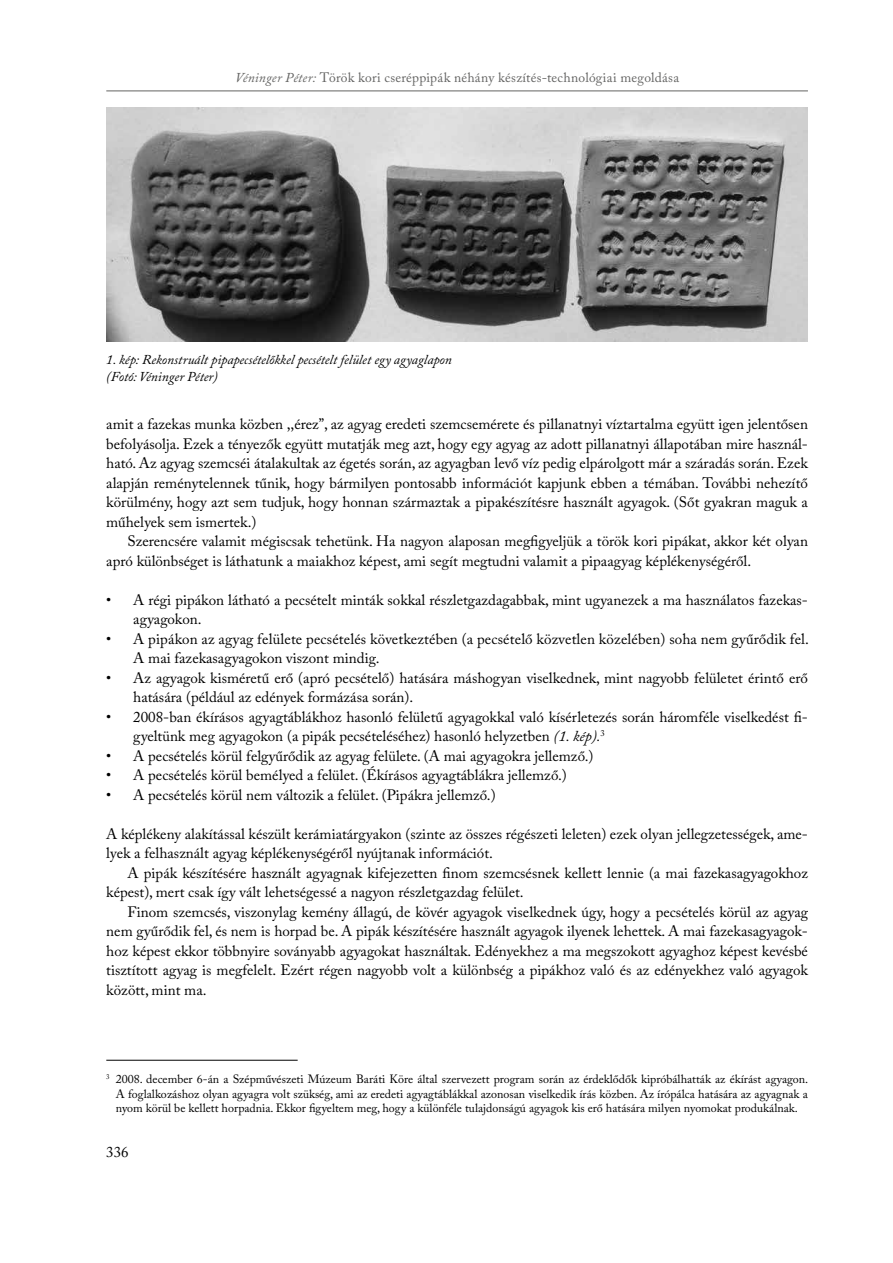
<style>
.page{position:relative;width:893px;height:1263px;background:#fff}
.page>*{position:absolute;margin:0;border:0;box-sizing:border-box;transform-origin:0 0}
.t1{font:15px/19.5px "Adobe Caslon Pro";color:#000}
.t2{font:italic 13.5px/17.2px "Adobe Caslon Pro";color:#000}
.t3{font:13.5px "Adobe Caslon Pro";letter-spacing:.02em;color:#636362}
.t4{font:12px/14.4px "Adobe Caslon Pro";color:#000;text-align:justify}
.s1{font-style:italic}
</style>
<div class="page">
<hr style="left:106px;top:91px;width:702px;height:1px;background:#636362">
<hr style="left:106px;top:1060px;width:192px;height:1px;background:#000">
<img style="left:106px;top:108px;width:702px;height:233px">
<p class="t3" style="left:235px;top:70px;width:445px"><span class="s1">Véninger Péter:</span> Török kori cseréppipák néhány készítés-technológiai megoldása</p>
<p class="t2" style="left:106px;top:351px;width:347px">1. kép: Rekonstruált pipapecsételőkkel pecsételt felület egy agyaglapon (Fotó: Véninger Péter)</p>
<p class="t1" style="left:106px;top:414px;width:703px;text-align:justify">amit a fazekas munka közben ,,érez”, az agyag eredeti szemcsemérete és pillanatnyi víztartalma együtt igen jelentősen befolyásolja. Ezek a tényezők együtt mutatják meg azt, hogy egy agyag az adott pillanatnyi állapotában mire használ&shy;ható. Az agyag szemcséi átalakultak az égetés során, az agyagban levő víz pedig elpárolgott már a száradás során. Ezek alapján reménytelennek tűnik, hogy bármilyen pontosabb információt kapjunk ebben a témában. További nehezítő körülmény, hogy azt sem tudjuk, hogy honnan származtak a pipakészítésre használt agyagok. (Sőt gyakran maguk a műhelyek sem ismertek.)</p>
<p class="t1" style="left:106px;top:531px;width:703px;text-indent:21px">Szerencsére valamit mégiscsak tehetünk. Ha nagyon alaposan megfigyeljük a török kori pipákat, akkor két olyan apró különbséget is láthatunk a maiakhoz képest, ami segít megtudni valamit a pipaagyag képlékenységéről.</p>
<p class="t1" style="left:133px;top:590px;width:676px;text-indent:-27px">• A régi pipákon látható a pecsételt minták sokkal részletgazdagabbak, mint ugyanezek a ma használatos fazekas&shy;agyagokon.</p>
<p class="t1" style="left:133px;top:629px;width:677px;text-indent:-27px">• A pipákon az agyag felülete pecsételés következtében (a pecsételő közvetlen közelében) soha nem gyűrődik fel.<br>A mai fazekasagyagokon viszont mindig.</p>
<p class="t1" style="left:133px;top:668px;width:676px;text-indent:-27px">• Az agyagok kisméretű erő (apró pecsételő) hatására máshogyan viselkednek, mint nagyobb felületet érintő erő hatására (például az edények formázása során).</p>
<p class="t1" style="left:133px;top:707px;width:676px;text-indent:-27px">• 2008-ban ékírásos agyagtáblákhoz hasonló felületű agyagokkal való kísérletezés során háromféle viselkedést fi&shy;gyeltünk meg agyagokon (a pipák pecsételéséhez) hasonló helyzetben <span class="s1">(1. kép).</span><sup>3</sup></p>
<p class="t1" style="left:106px;top:746px;width:489px">• A pecsételés körül felgyűrődik az agyag felülete. (A mai agyagokra jellemző.)</p>
<p class="t1" style="left:106px;top:765px;width:462px">• A pecsételés körül bemélyed a felület. (Ékírásos agyagtáblákra jellemző.)</p>
<p class="t1" style="left:106px;top:785px;width:391px">• A pecsételés körül nem változik a felület. (Pipákra jellemző.)</p>
<p class="t1" style="left:106px;top:824px;width:703px">A képlékeny alakítással készült kerámiatárgyakon (szinte az összes régészeti leleten) ezek olyan jellegzetességek, ame&shy;lyek a felhasznált agyag képlékenységéről nyújtanak információt.</p>
<p class="t1" style="left:106px;top:863px;width:703px;text-indent:21px">A pipák készítésére használt agyagnak kifejezetten finom szemcsésnek kellett lennie (a mai fazekasagyagokhoz képest), mert csak így vált lehetségessé a nagyon részletgazdag felület.</p>
<p class="t1" style="left:106px;top:902px;width:703px;text-align:justify;text-indent:21px">Finom szemcsés, viszonylag kemény állagú, de kövér agyagok viselkednek úgy, hogy a pecsételés körül az agyag nem gyűrődik fel, és nem is horpad be. A pipák készítésére használt agyagok ilyenek lehettek. A mai fazekasagyagok&shy;hoz képest ekkor többnyire soványabb agyagokat használtak. Edényekhez a ma megszokott agyaghoz képest kevésbé tisztított agyag is megfelelt. Ezért régen nagyobb volt a különbség a pipákhoz való és az edényekhez való agyagok között, mint ma.</p>
<p class="t4" style="left:116px;top:1072px;width:694px;text-indent:-10px"><sup>3</sup> 2008. december 6-án a Szépművészeti Múzeum Baráti Köre által szervezett program során az érdeklődők kipróbálhatták az ékírást agyagon.<br>A foglalkozáshoz olyan agyagra volt szükség, ami az eredeti agyagtáblákkal azonosan viselkedik írás közben. Az írópálca hatására az agyagnak a nyom körül be kellett horpadnia. Ekkor figyeltem meg, hogy a különféle tulajdonságú agyagok kis erő hatására milyen nyomokat produkálnak.</p>
<p class="t1" style="left:106px;top:1142px;width:24px">336</p>
</div>
